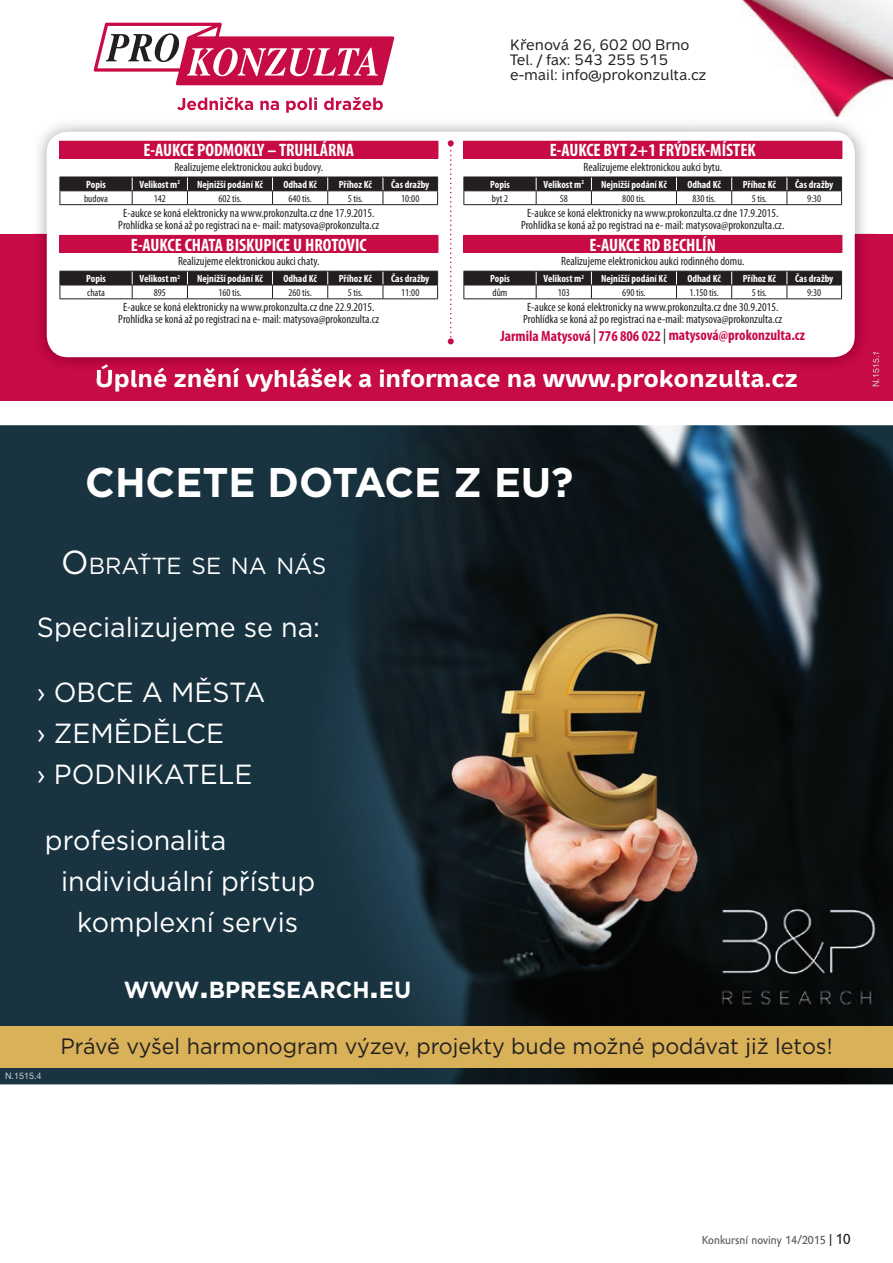
<style>
.page{position:relative;width:893px;height:1263px;background:#fff}
.page>*{position:absolute;margin:0;border:0;box-sizing:border-box;transform-origin:0 0}
.t1{font:700 41.4px "Gotham";color:#fff}
.t2{font:27.6px/41.1px "Gotham";color:#fff}
.t3{font:700 24px "Metron Text Pro";color:#fff}
.t4{font:700 23.25px "Gotham";color:#fff}
.t5{font:23.25px "Gotham";color:#fff}
.t6{font:22.2px "Gotham";color:#231f20}
.t7{font:700 condensed 18px "Myriad Pro";color:#fff}
.t8{font:15px/15px "Metron Text Pro";color:#231f20}
.t9{font:700 condensed 15px "Myriad Pro";color:#c70b45}
.t10{font:condensed 12px/12px "Myriad Pro";color:#231f20;text-align:center}
.t11{font:12px "Amor Sans Text Pro";color:#57585a}
.t12{font:700 condensed 10.5px "Myriad Pro";color:#fff}
.t13{font:condensed 10.5px "Myriad Pro";color:#231f20}
.t14{font:9px "Helvetica Neue LT Pro";color:#d1d2d4}
.s1{font-weight:400;color:#231f20}
.s2{font-size:33.3px}
.s3{color:#231f20}
.s4{font-size:15px;color:#231f20}
</style>
<div class="page">
<div style="left:0;top:234px;width:893px;height:167px;background:#c70b45"></div>
<img style="left:32px;top:123px;width:844px;height:254px">
<img style="left:97px;top:364px;width:700px;height:13px">
<img style="left:873px;top:352px;width:3px;height:25px">
<div style="left:47px;top:132px;width:808px;height:225px;background:#fff;border-radius:21px"></div>
<img style="left:741px;top:0;width:152px;height:117px">
<img style="left:690px;top:117px;width:186px;height:21px">
<img style="left:690px;top:132px;width:159px;height:6px">
<svg style="left:94px;top:23px;width:300px;height:62px"></svg>
<svg style="left:177px;top:97px;width:206px;height:16px"></svg>
<svg style="left:448px;top:140px;width:6px;height:204px"></svg>
<div style="left:60px;top:141px;width:378px;height:17px;background:#c70b45"></div>
<hr style="left:59px;top:158px;width:379px;height:1px;background:#c70b45">
<hr style="left:59px;top:141px;width:379px;height:1px;background:#c70b45">
<svg style="left:59px;top:142px;width:1px;height:16px"></svg>
<svg style="left:438px;top:142px;width:1px;height:16px"></svg>
<hr style="left:60px;top:204px;width:72px;height:1px;background:#231f20">
<hr style="left:132px;top:204px;width:55px;height:1px;background:#231f20">
<hr style="left:187px;top:204px;width:86px;height:1px;background:#231f20">
<hr style="left:273px;top:204px;width:55px;height:1px;background:#231f20">
<hr style="left:328px;top:204px;width:55px;height:1px;background:#231f20">
<hr style="left:383px;top:204px;width:55px;height:1px;background:#231f20">
<svg style="left:60px;top:177px;width:378px;height:27px"></svg>
<hr style="left:383px;top:190px;width:55px;height:1px;background:#231f20">
<div style="left:60px;top:235px;width:378px;height:17px;background:#c70b45"></div>
<hr style="left:59px;top:252px;width:379px;height:1px;background:#c70b45">
<hr style="left:59px;top:235px;width:379px;height:1px;background:#c70b45">
<svg style="left:59px;top:236px;width:1px;height:16px"></svg>
<svg style="left:438px;top:236px;width:1px;height:16px"></svg>
<hr style="left:60px;top:298px;width:72px;height:1px;background:#231f20">
<hr style="left:132px;top:298px;width:55px;height:1px;background:#231f20">
<hr style="left:187px;top:298px;width:86px;height:1px;background:#231f20">
<hr style="left:273px;top:298px;width:55px;height:1px;background:#231f20">
<hr style="left:328px;top:298px;width:55px;height:1px;background:#231f20">
<hr style="left:383px;top:298px;width:55px;height:1px;background:#231f20">
<svg style="left:60px;top:271px;width:378px;height:27px"></svg>
<hr style="left:383px;top:285px;width:55px;height:1px;background:#231f20">
<div style="left:463px;top:141px;width:379px;height:17px;background:#c70b45"></div>
<hr style="left:463px;top:158px;width:379px;height:1px;background:#c70b45">
<svg style="left:842px;top:142px;width:1px;height:16px"></svg>
<hr style="left:463px;top:204px;width:73px;height:1px;background:#231f20">
<hr style="left:536px;top:204px;width:55px;height:1px;background:#231f20">
<hr style="left:591px;top:204px;width:85px;height:1px;background:#231f20">
<hr style="left:676px;top:204px;width:56px;height:1px;background:#231f20">
<hr style="left:732px;top:204px;width:55px;height:1px;background:#231f20">
<hr style="left:787px;top:204px;width:55px;height:1px;background:#231f20">
<svg style="left:463px;top:177px;width:379px;height:27px"></svg>
<hr style="left:787px;top:190px;width:55px;height:1px;background:#231f20">
<div style="left:463px;top:235px;width:379px;height:17px;background:#c70b45"></div>
<hr style="left:463px;top:252px;width:379px;height:1px;background:#c70b45">
<svg style="left:842px;top:236px;width:1px;height:16px"></svg>
<hr style="left:463px;top:298px;width:73px;height:1px;background:#231f20">
<hr style="left:536px;top:298px;width:55px;height:1px;background:#231f20">
<hr style="left:591px;top:298px;width:85px;height:1px;background:#231f20">
<hr style="left:676px;top:298px;width:56px;height:1px;background:#231f20">
<hr style="left:732px;top:298px;width:55px;height:1px;background:#231f20">
<hr style="left:787px;top:298px;width:55px;height:1px;background:#231f20">
<svg style="left:463px;top:271px;width:379px;height:27px"></svg>
<hr style="left:787px;top:285px;width:55px;height:1px;background:#231f20">
<img style="left:0;top:425px;width:893px;height:659px">
<img style="left:687px;top:872px;width:206px;height:136px">
<div style="left:0;top:1026px;width:893px;height:41px;background:#d8b158"></div>
<h3 class="t7" style="left:143px;top:139px;width:212px">E-AUKCE PODMOKLY – TRUHLÁRNA</h3>
<p class="t10" style="left:174px;top:160px;width:150px">Realizujeme elektronickou aukci budovy.</p>
<p class="t12" style="left:86px;top:178px;width:21px">Popis</p>
<p class="t12" style="left:140px;top:178px;width:42px">Velikost m<sup>2</sup></p>
<p class="t12" style="left:197px;top:178px;width:67px">Nejnižší podání Kč</p>
<p class="t12" style="left:283px;top:178px;width:35px">Odhad Kč</p>
<p class="t12" style="left:339px;top:178px;width:35px">Příhoz Kč</p>
<p class="t12" style="left:391px;top:178px;width:40px">Čas dražby</p>
<p class="t13" style="left:84px;top:192px;width:25px">budova</p>
<p class="t13" style="left:154px;top:192px;width:14px">142</p>
<p class="t13" style="left:218px;top:192px;width:25px">602 tis.</p>
<p class="t13" style="left:288px;top:192px;width:25px">640 tis.</p>
<p class="t13" style="left:348px;top:192px;width:17px">5 tis.</p>
<p class="t13" style="left:401px;top:192px;width:20px">10:00</p>
<p class="t10" style="left:118px;top:207px;width:262px">E-aukce se koná elektronicky na www.prokonzulta.cz dne 17.9.2015.<br>Prohlídka se koná až po registraci na e- mail: matysova@prokonzulta.cz</p>
<h3 class="t7" style="left:131px;top:233px;width:237px">E-AUKCE CHATA BISKUPICE U HROTOVIC</h3>
<p class="t10" style="left:178px;top:255px;width:143px">Realizujeme elektronickou aukci chaty.</p>
<p class="t12" style="left:86px;top:272px;width:21px">Popis</p>
<p class="t12" style="left:140px;top:272px;width:42px">Velikost m<sup>2</sup></p>
<p class="t12" style="left:197px;top:272px;width:67px">Nejnižší podání Kč</p>
<p class="t12" style="left:283px;top:272px;width:35px">Odhad Kč</p>
<p class="t12" style="left:339px;top:272px;width:35px">Příhoz Kč</p>
<p class="t12" style="left:391px;top:272px;width:40px">Čas dražby</p>
<p class="t13" style="left:87px;top:286px;width:19px">chata</p>
<p class="t13" style="left:154px;top:286px;width:14px">895</p>
<p class="t13" style="left:218px;top:286px;width:25px">160 tis.</p>
<p class="t13" style="left:288px;top:286px;width:25px">260 tis.</p>
<p class="t13" style="left:348px;top:286px;width:17px">5 tis.</p>
<p class="t13" style="left:401px;top:286px;width:20px">11:00</p>
<p class="t10" style="left:118px;top:301px;width:262px">E-aukce se koná elektronicky na www.prokonzulta.cz dne 22.9.2015.<br>Prohlídka se koná až po registraci na e- mail: matysova@prokonzulta.cz</p>
<p class="t8" style="left:510px;top:37px;width:198px">Křenová 26, 602 00 Brno<br>Tel. / fax: 543 255 515 e-mail: info@prokonzulta.cz</p>
<h3 class="t7" style="left:550px;top:139px;width:207px">E-AUKCE BYT 2+1 FRÝDEK-MÍSTEK</h3>
<p class="t10" style="left:583px;top:160px;width:140px">Realizujeme elektronickou aukci bytu.</p>
<p class="t12" style="left:490px;top:178px;width:21px">Popis</p>
<p class="t12" style="left:544px;top:178px;width:42px">Velikost m<sup>2</sup></p>
<p class="t12" style="left:601px;top:178px;width:67px">Nejnižší podání Kč</p>
<p class="t12" style="left:687px;top:178px;width:35px">Odhad Kč</p>
<p class="t12" style="left:743px;top:178px;width:35px">Příhoz Kč</p>
<p class="t12" style="left:795px;top:178px;width:40px">Čas dražby</p>
<p class="t13" style="left:492px;top:192px;width:18px">byt 2</p>
<p class="t13" style="left:560px;top:192px;width:10px">58</p>
<p class="t13" style="left:622px;top:192px;width:25px">800 tis.</p>
<p class="t13" style="left:692px;top:192px;width:25px">830 tis.</p>
<p class="t13" style="left:752px;top:192px;width:17px">5 tis.</p>
<p class="t13" style="left:807px;top:192px;width:16px">9:30</p>
<p class="t10" style="left:521px;top:207px;width:265px">E-aukce se koná elektronicky na www.prokonzulta.cz dne 17.9.2015.<br>Prohlídka se koná až po registraci na e- mail: matysova@prokonzulta.cz.</p>
<h3 class="t7" style="left:589px;top:233px;width:128px">E-AUKCE RD BECHLÍN</h3>
<p class="t10" style="left:561px;top:255px;width:185px">Realizujeme elektronickou aukci rodinného domu.</p>
<p class="t12" style="left:490px;top:272px;width:21px">Popis</p>
<p class="t12" style="left:544px;top:272px;width:42px">Velikost m<sup>2</sup></p>
<p class="t12" style="left:601px;top:272px;width:67px">Nejnižší podání Kč</p>
<p class="t12" style="left:687px;top:272px;width:35px">Odhad Kč</p>
<p class="t12" style="left:743px;top:272px;width:35px">Příhoz Kč</p>
<p class="t12" style="left:795px;top:272px;width:40px">Čas dražby</p>
<p class="t13" style="left:493px;top:286px;width:16px">dům</p>
<p class="t13" style="left:558px;top:286px;width:14px">103</p>
<p class="t13" style="left:622px;top:286px;width:25px">690 tis.</p>
<p class="t13" style="left:689px;top:286px;width:31px">1.150 tis.</p>
<p class="t13" style="left:752px;top:286px;width:17px">5 tis.</p>
<p class="t13" style="left:807px;top:286px;width:16px">9:30</p>
<p class="t10" style="left:523px;top:301px;width:261px">E-aukce se koná elektronicky na www.prokonzulta.cz dne 30.9.2015.<br>Prohlídka se koná až po registraci na e-mail: matysova@prokonzulta.cz</p>
<p class="t9" style="left:500px;top:327px;width:306px">Jarmila Matysová <span class="s1">|</span> 776 806 022 <span class="s1">|</span> matysová@prokonzulta.cz</p>
<h3 class="t3" style="left:95px;top:363px;width:704px">Úplné znění vyhlášek a informace na www.prokonzulta.cz</h3>
<p class="t14" style="left:871px;top:387px;width:38px;rotate:-90deg">N.1515.1</p>
<h1 class="t1" style="left:85px;top:455px;width:490px">CHCETE DOTACE Z EU?</h1>
<h3 class="t5" style="left:61px;top:551px;width:267px"><span class="s2">O</span>BRAŤTE SE NA NÁS</h3>
<h2 class="t2" style="left:37px;top:606px;width:285px">Specializujeme se na:</h2>
<h2 class="t2" style="left:37px;top:671px;width:230px">› OBCE A MĚSTA › ZEMĚDĚLCE<br>› PODNIKATELE</h2>
<h2 class="t2" style="left:45px;top:819px;width:183px">profesionalita</h2>
<h2 class="t2" style="left:61px;top:860px;width:256px">individuální přístup</h2>
<h2 class="t2" style="left:77px;top:901px;width:222px">komplexní servis</h2>
<p class="t14" style="left:5px;top:1070px;width:38px">N.1515.4</p>
<h3 class="t4" style="left:124px;top:974px;width:289px">WWW<span class="s2">.</span>BPRESEARCH<span class="s2">.</span>EU</h3>
<h3 class="t6" style="left:60px;top:1032px;width:773px">Právě vyšel harmonogram výzev, projekty bude možné podávat již letos!</h3>
<p class="t11" style="left:702px;top:1234px;width:150px">Konkursní noviny 14/2015 <span class="s3">|</span> <span class="s4">10</span></p>
</div>
